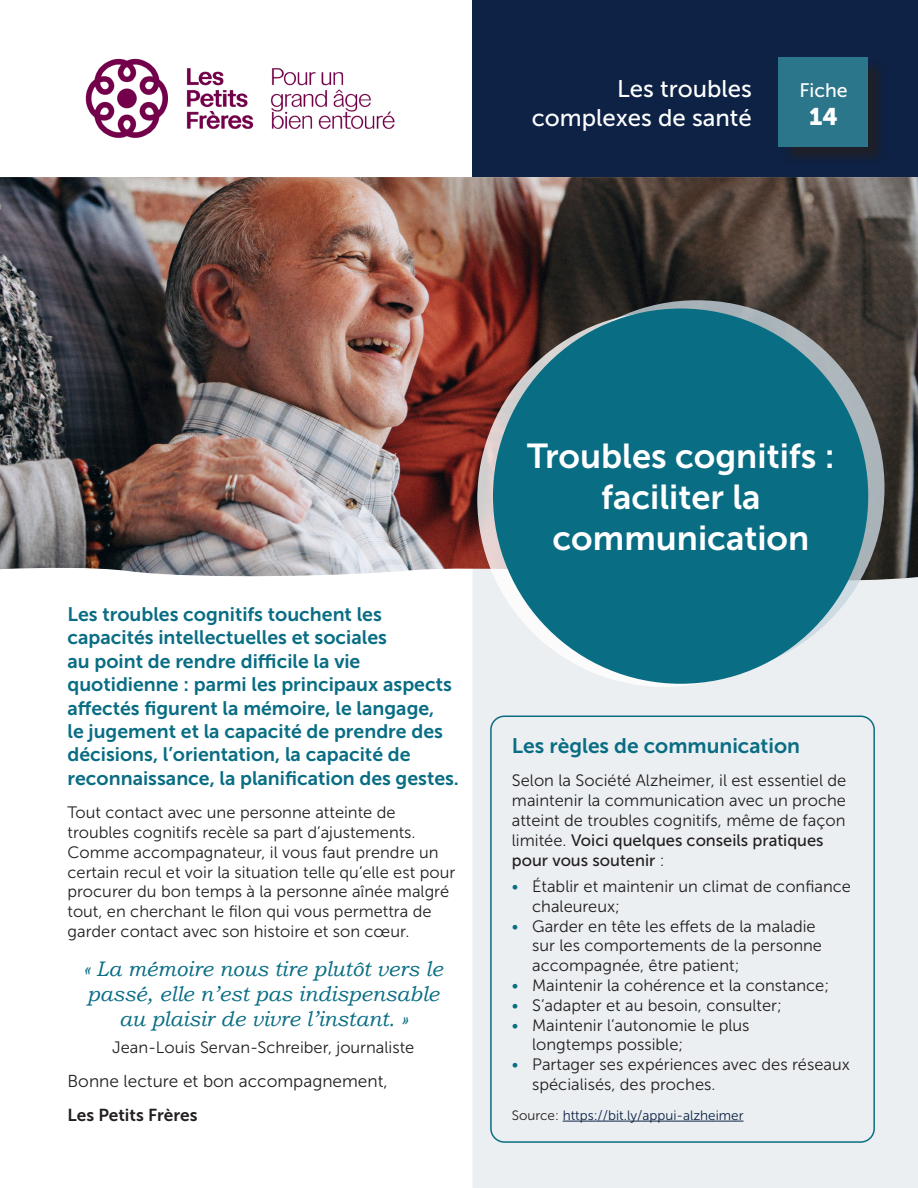
<style>
.page{position:relative;width:918px;height:1188px;background:#fff}
.page>*{position:absolute;margin:0;border:0;box-sizing:border-box;transform-origin:0 0}
.Titre-fiche{font:34.5px/41.4px "Museo Sans 700";color:#fff;text-align:center}
.t1{font:24px/28.8px "Museo Sans 500";color:#fff;text-align:right}
.t2{font:24px "Museo Sans 900";color:#fff}
.citation{font:italic 21px/25.2px "Bookman Old Style";color:#096d83;text-align:center}
.Titre2{font:21px "Museo Sans 700";color:#096d83}
.chapo{font:19.5px/23.4px "Museo Sans 700";color:#096d83}
.t3{font:19.5px "Museo Sans 500";color:#fff}
.t4{font:17.25px "Museo Sans 300";color:#231f20}
.t5{font:17.25px "Museo Sans 700";color:#231f20}
.t6{font:16.5px/19.8px "Museo Sans 300";color:#231f20}
.t7{font:13.5px "Museo Sans 300";color:#0d2245}
.s1{font-family:"Museo Sans 500"}
.s2{color:#096d83}
.s3{color:#231f20}
</style>
<div class="page">
<div style="left:472px;top:0;width:446px;height:177px;background:#0d2245"></div>
<div style="left:472px;top:582px;width:446px;height:606px;background:#ebeff2"></div>
<img style="left:85px;top:58px;width:310px;height:80px">
<img style="left:0;top:177px;width:918px;height:405px">
<svg style="left:509px;top:300px;width:376px;height:375px;background:#a6b2b7"></svg>
<svg style="left:477px;top:312px;width:376px;height:375px"></svg>
<div style="left:493px;top:309px;width:375px;height:375px;background:#096d83;border-radius:50%"></div>
<div style="left:781px;top:60px;width:106px;height:106px;background:#231f20;opacity:.75"></div>
<div style="left:779px;top:57px;width:89px;height:90px;background:#2c768b"></div>
<hr style="left:563px;top:1121px;width:180px;height:1px;background:#0d2245">
<div style="left:490px;top:716px;width:385px;height:427px;border:2px solid #096d83;border-radius:14px"></div>
<h2 class="t1" style="left:532px;top:74px;width:222px">Les troubles complexes de santé</h2>
<p class="t3" style="left:799px;top:79px;width:50px">Fiche</p>
<p class="t2" style="left:809px;top:103px;width:30px">14</p>
<p class="chapo" style="left:68px;top:603px;width:393px">Les troubles cognitifs touchent les capacités intellectuelles et sociales<br>au point de rendre difficile la vie quotidienne : parmi les principaux aspects affectés figurent la mémoire, le langage,<br>le jugement et la capacité de prendre des décisions, l’orientation, la capacité de reconnaissance, la planification des gestes.</p>
<p class="t6" style="left:68px;top:803px;width:350px">Tout contact avec une personne atteinte de troubles cognitifs recèle sa part d’ajustements.</p>
<p class="t6" style="left:68px;top:842px;width:389px">Comme accompagnateur, il vous faut prendre un certain recul et voir la situation telle qu’elle est pour procurer du bon temps à la personne aînée malgré tout, en cherchant le filon qui vous permettra de garder contact avec son histoire et son cœur.</p>
<p class="citation" style="left:84px;top:956px;width:361px">« La mémoire nous tire plutôt vers le passé, elle n’est pas indispensable au plaisir de vivre l’instant. »</p>
<p class="t6" style="left:112px;top:1037px;width:304px">Jean-Louis Servan-Schreiber, journaliste</p>
<p class="t4" style="left:68px;top:1072px;width:322px">Bonne lecture et bon accompagnement,</p>
<p class="t5" style="left:68px;top:1105px;width:132px">Les Petits Frères</p>
<p class="Titre-fiche" style="left:527px;top:435px;width:309px">Troubles cognitifs : faciliter la communication</p>
<p class="Titre2" style="left:512px;top:734px;width:290px">Les règles de communication</p>
<p class="t6" style="left:512px;top:771px;width:336px">Selon la Société Alzheimer, il est essentiel de maintenir la communication avec un proche atteint de troubles cognitifs, même de façon limitée. <span class="s1">Voici quelques conseils pratiques pour vous soutenir</span> :</p>
<p class="t6" style="left:532px;top:877px;width:320px;text-indent:-20px"><span class="s2">•</span> Établir et maintenir un climat de confiance chaleureux;</p>
<p class="t6" style="left:532px;top:916px;width:291px;text-indent:-20px"><span class="s2">•</span> Garder en tête les effets de la maladie sur les comportements de la personne accompagnée, être patient;</p>
<p class="t6" style="left:512px;top:976px;width:319px"><span class="s2">•</span> Maintenir la cohérence et la constance;</p>
<p class="t6" style="left:512px;top:995px;width:271px"><span class="s2">•</span> S’adapter et au besoin, consulter;</p>
<p class="t6" style="left:532px;top:1015px;width:219px;text-indent:-20px"><span class="s2">•</span> Maintenir l’autonomie le plus longtemps possible;</p>
<p class="t6" style="left:532px;top:1055px;width:319px;text-indent:-20px"><span class="s2">•</span> Partager ses expériences avec des réseaux spécialisés, des proches.</p>
<p class="t7" style="left:512px;top:1108px;width:233px"><span class="s3">Source:</span> https://bit.ly/appui-alzheimer</p>
</div>
